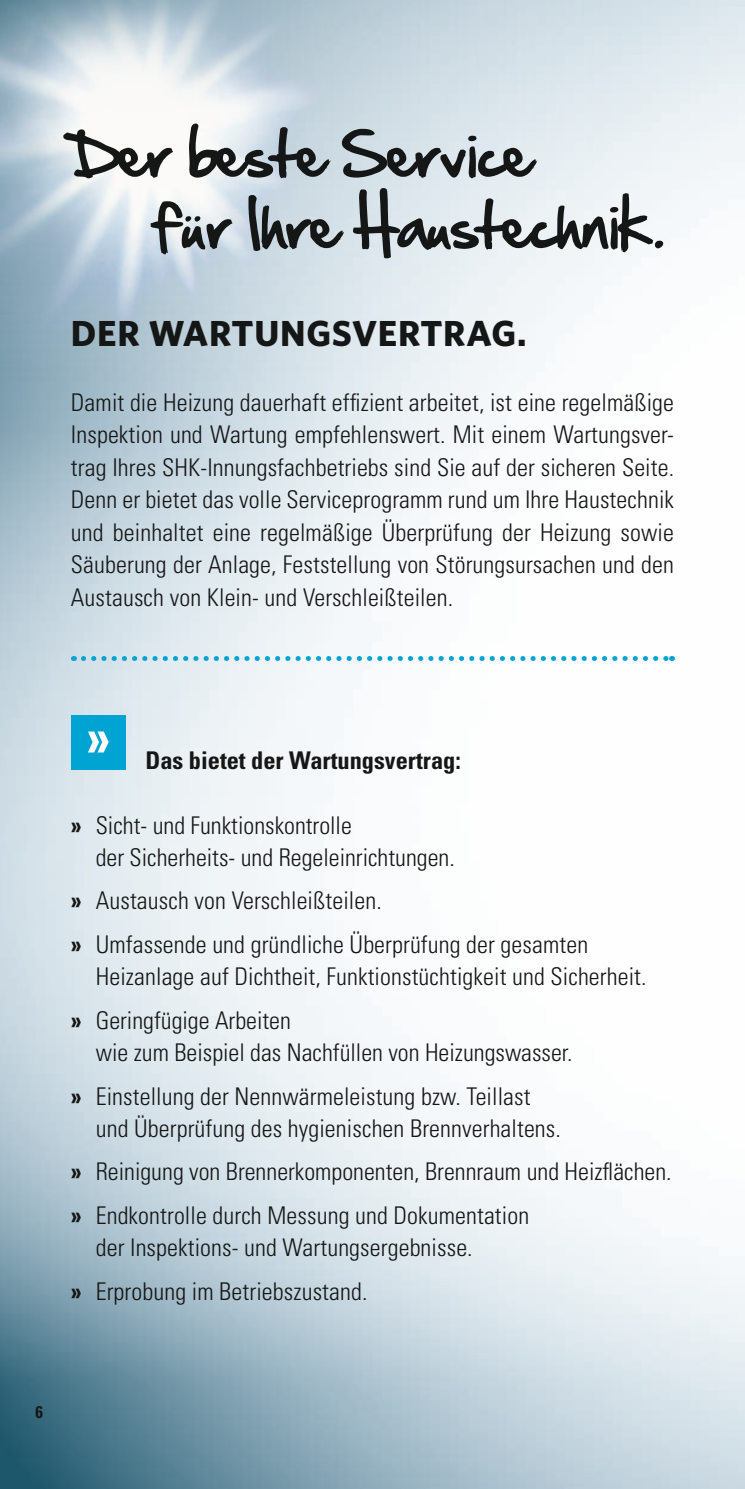
<style>
.page{position:relative;width:745px;height:1489px;background:#fff}
.page>*{position:absolute;margin:0;border:0;box-sizing:border-box;transform-origin:0 0}
.t1{font:53.75px/71.2px "Hand Of Sean";letter-spacing:.01em;color:#151616}
.t2{font:700 36.25px "Whitney";letter-spacing:.02em;color:#151616}
.t3{font:300 condensed 24.5px/32.5px "Univers";letter-spacing:.005em;color:#151616}
.t4{font:700 condensed 24.5px "Univers";color:#151616}
.t5{font:700 condensed 17px "Univers";color:#151616}
.s1{font-weight:700}
</style>
<div class="page">
<img style="left:0;top:0;width:744px;height:1488px">
<img style="left:0;top:384px;width:466px;height:232px">
<svg style="left:0;top:0;width:627px;height:384px"></svg>
<svg style="left:83px;top:656px;width:589px;height:5px"></svg>
<div style="left:71px;top:714px;width:54px;height:55px;background:#00a4d3"></div>
<h1 class="t1" style="left:156px;top:118px;width:511px;text-indent:-85px">Der beste Service<br>für Ihre Haustechnik.</h1>
<h2 class="t2" style="left:71px;top:309px;width:457px">DER WARTUNGSVERTRAG.</h2>
<p class="t3" style="left:71px;top:386px;width:604px;text-align:justify">Damit die Heizung dauerhaft effizient arbeitet, ist eine regelmäßige Inspektion und Wartung empfehlenswert. Mit einem Wartungsver&shy;trag Ihres SHK-Innungsfachbetriebs sind Sie auf der sicheren Seite.<br>Denn er bietet das volle Serviceprogramm rund um Ihre Haustechnik und beinhaltet eine regelmäßige Überprüfung der Heizung sowie Säuberung der Anlage, Feststellung von Störungsursachen und den Austausch von Klein- und Verschleißteilen.</p>
<p class="t4" style="left:86px;top:744px;width:376px"><sup>»</sup> Das bietet der Wartungsvertrag:</p>
<p class="t3" style="left:96px;top:808px;width:360px;text-indent:-25px"><span class="s1">»</span> Sicht- und Funktionskontrolle<br>der Sicherheits- und Regeleinrichtungen.</p>
<p class="t3" style="left:71px;top:879px;width:518px;line-height:43.2px"><span class="s1">»</span> Austausch von Verschleißteilen.<br><span class="s1">»</span> Umfassende und gründliche Überprüfung der gesamten</p>
<p class="t3" style="left:71px;top:955px;width:576px;line-height:43.2px;text-indent:25px">Heizanlage auf Dichtheit, Funktionstüchtigkeit und Sicherheit. <span class="s1">»</span> Geringfügige Arbeiten</p>
<p class="t3" style="left:71px;top:1030px;width:502px;line-height:43.2px;text-indent:25px">wie zum Beispiel das Nachfüllen von Heizungswasser. <span class="s1">»</span> Einstellung der Nennwärmeleistung bzw. Teillast</p>
<p class="t3" style="left:71px;top:1106px;width:601px;line-height:43.2px;text-indent:25px">und Überprüfung des hygienischen Brennverhaltens.<br><span class="s1">»</span> Reinigung von Brennerkomponenten, Brennraum und Heizflächen. <span class="s1">»</span> Endkontrolle durch Messung und Dokumentation</p>
<p class="t3" style="left:71px;top:1225px;width:403px;line-height:43.2px;text-indent:25px">der Inspektions- und Wartungsergebnisse. <span class="s1">»</span> Erprobung im Betriebszustand.</p>
<p class="t5" style="left:35px;top:1401px;width:9px">6</p>
</div>
